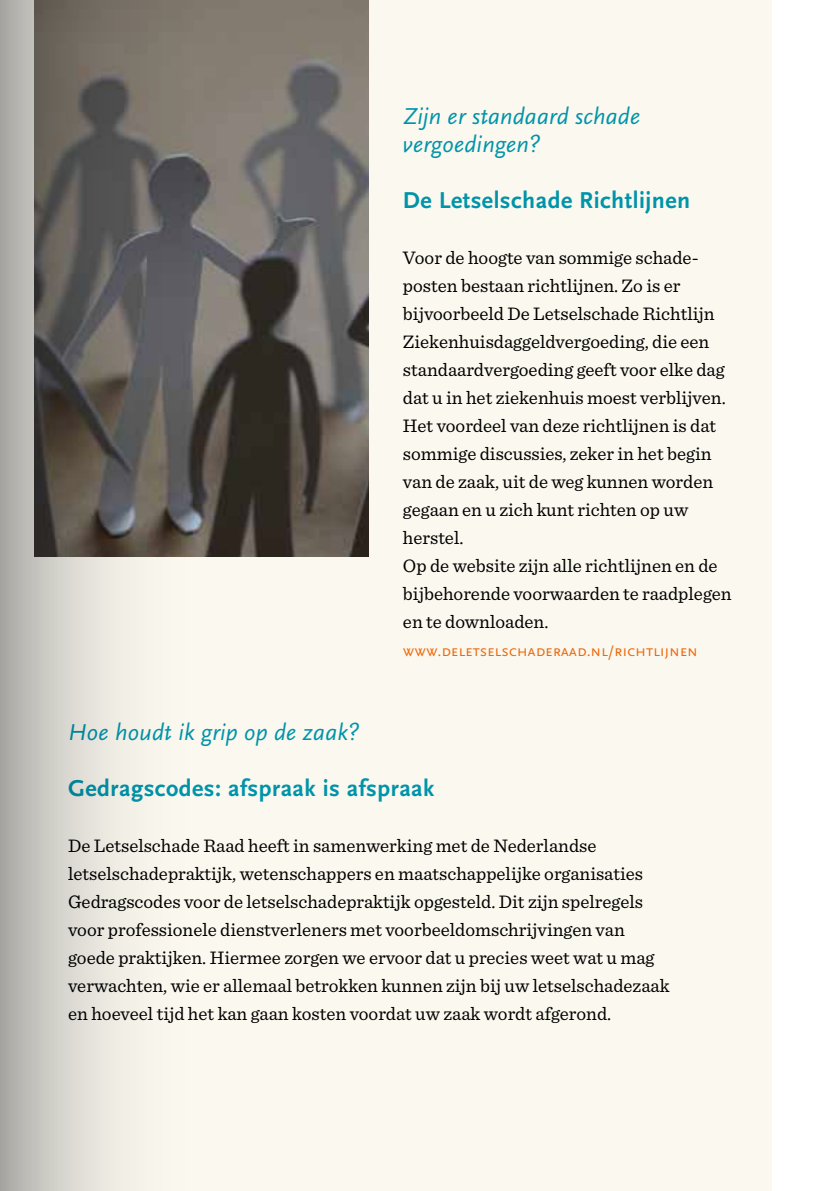
<style>
.page{position:relative;width:840px;height:1191px;background:#fff}
.page>*{position:absolute;margin:0;border:0;box-sizing:border-box;transform-origin:0 0}
.t1{font:italic 24px/28px "Scala Sans";letter-spacing:.01em;color:#0094aa}
.t2{font:700 24px "Scala Sans";letter-spacing:.02em;color:#0094aa}
.t3{font:19px/28px "Sentinel";color:#000}
.t4{font:16px "Scala Sans Caps";letter-spacing:-.01em;color:#eb690b}
</style>
<div class="page">
<div style="left:0;top:0;width:771px;height:1191px;background:#fbf8ef"></div>
<img style="left:198px;top:0;width:171px;height:557px">
<svg style="left:0;top:0;width:198px;height:1191px"></svg>
<p class="t1" style="left:403px;top:103px;width:238px">Zijn er standaard schade vergoedingen?</p>
<p class="t2" style="left:403px;top:187px;width:288px">De Letselschade Richtlijnen</p>
<p class="t3" style="left:403px;top:243px;width:330px">Voor de hoogte van sommige schade&shy;posten bestaan richtlijnen. Zo is er bijvoorbeeld De Letselschade Richtlijn Ziekenhuisdaggeldvergoeding, die een standaardvergoeding geeft voor elke dag dat u in het ziekenhuis moest verblijven.<br>Het voordeel van deze richtlijnen is dat sommige discussies, zeker in het begin van de zaak, uit de weg kunnen worden gegaan en u zich kunt richten op uw herstel.<br>Op de website zijn alle richtlijnen en de bijbehorende voorwaarden te raadplegen en te downloaden.</p>
<p class="t4" style="left:403px;top:642px;width:296px">www.deletselschaderaad.nl/richtlijnen</p>
<p class="t1" style="left:68px;top:719px;width:293px">Hoe houdt ik grip op de zaak?</p>
<p class="t2" style="left:68px;top:775px;width:367px">Gedragscodes: afspraak is afspraak</p>
<p class="t3" style="left:68px;top:831px;width:602px">De Letselschade Raad heeft in samenwerking met de Nederlandse letselschadepraktijk, wetenschappers en maatschappelijke organisaties Gedragscodes voor de letselschadepraktijk opgesteld. Dit zijn spelregels voor professionele dienstverleners met voorbeeldomschrijvingen van goede praktijken. Hiermee zorgen we ervoor dat u precies weet wat u mag verwachten, wie er allemaal betrokken kunnen zijn bij uw letselschadezaak en hoeveel tijd het kan gaan kosten voordat uw zaak wordt afgerond.</p>
</div>
